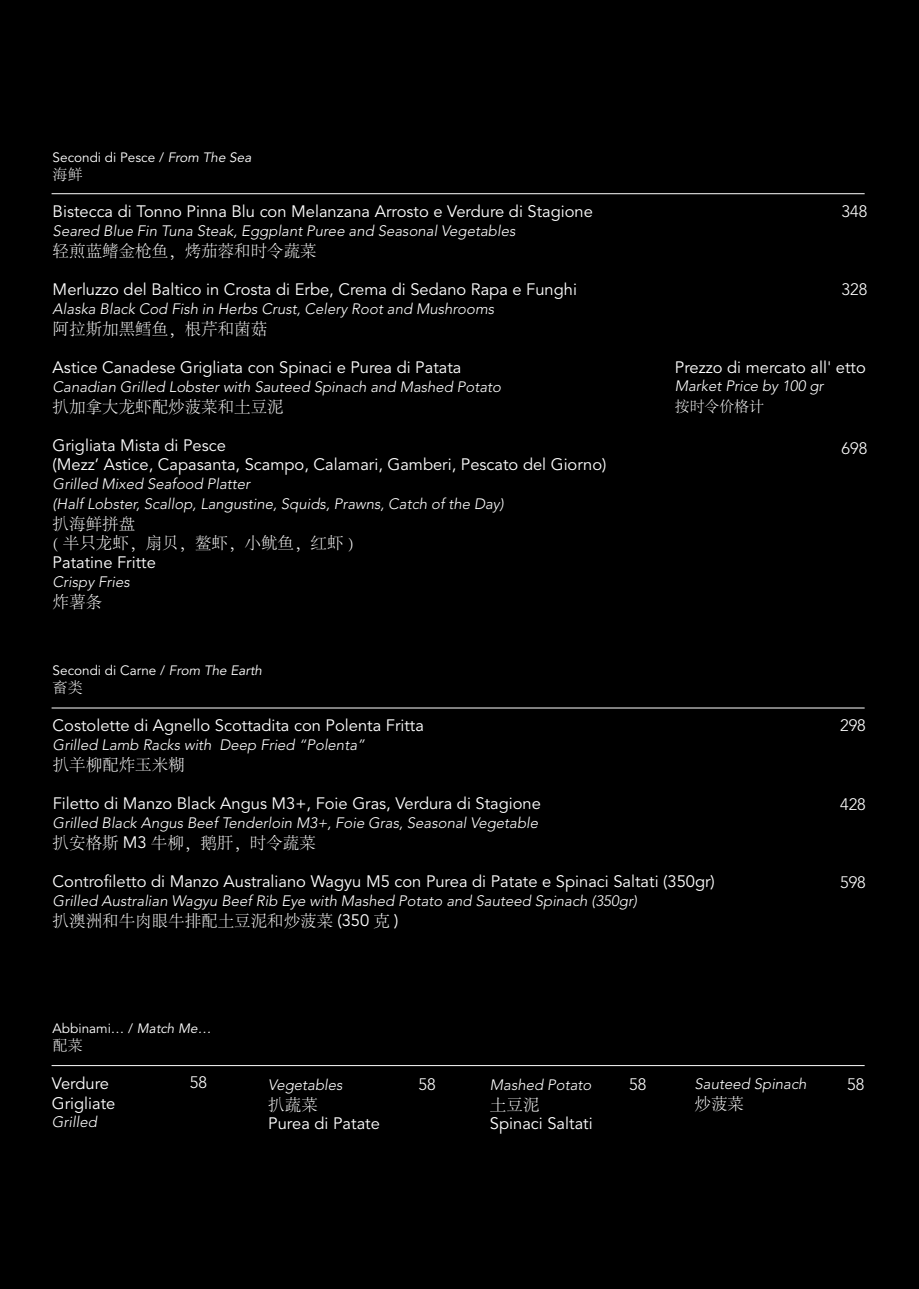
<style>
.page{position:relative;width:919px;height:1289px;background:#fff}
.page>*{position:absolute;margin:0;border:0;box-sizing:border-box;transform-origin:0 0}
.t1{font:16.5px/19.5px "Avenir LT Std";color:#fff}
.t2{font:300 16.5px/19.5px "Adobe Song Std";color:#fff}
.t3{font:300 16.5px "Avenir LT Std";color:#fff}
.t4{font:italic 300 15px/20.2px "Avenir LT Std";color:#fff}
.t5{font:300 15px "Adobe Song Std";letter-spacing:-.01em;color:#fff}
.t6{font:13.5px "Avenir LT Std";color:#fff}
.s1{font-style:italic}
.s2{font-family:"Avenir LT Std";font-weight:400}
</style>
<div class="page">
<div style="left:0;top:0;width:918px;height:1288px;background:#000"></div>
<hr style="left:52px;top:193px;width:812px;height:1px;background:#fff">
<hr style="left:52px;top:707px;width:812px;height:1px;background:#fff">
<hr style="left:52px;top:1065px;width:812px;height:1px;background:#fff">
<p class="t6" style="left:53px;top:150px;width:200px">Secondi di Pesce / <span class="s1">From The Sea</span></p>
<p class="t5" style="left:53px;top:167px;width:31px">海鲜</p>
<p class="t1" style="left:53px;top:202px;width:542px">Bistecca di Tonno Pinna Blu con Melanzana Arrosto e Verdure di Stagione</p>
<p class="t4" style="left:53px;top:221px;width:464px">Seared Blue Fin Tuna Steak, Eggplant Puree and Seasonal Vegetables</p>
<p class="t2" style="left:53px;top:241px;width:265px">轻煎蓝鳍金枪鱼，烤茄蓉和时令蔬菜</p>
<p class="t1" style="left:53px;top:280px;width:526px">Merluzzo del Baltico in Crosta di Erbe, Crema di Sedano Rapa e Funghi</p>
<p class="t4" style="left:53px;top:299px;width:443px">Alaska Black Cod Fish in Herbs Crust, Celery Root and Mushrooms</p>
<p class="t2" style="left:53px;top:319px;width:216px">阿拉斯加黑鳕鱼，根芹和菌菇</p>
<p class="t1" style="left:53px;top:358px;width:410px">Astice Canadese Grigliata con Spinaci e Purea di Patata</p>
<p class="t4" style="left:53px;top:377px;width:450px">Canadian Grilled Lobster with Sauteed Spinach and Mashed Potato</p>
<p class="t2" style="left:53px;top:397px;width:232px">扒加拿大龙虾配炒菠菜和土豆泥</p>
<p class="t1" style="left:53px;top:436px;width:555px">Grigliata Mista di Pesce<br>(Mezz’ Astice, Capasanta, Scampo, Calamari, Gamberi, Pescato del Giorno)</p>
<p class="t4" style="left:53px;top:473px;width:452px">Grilled Mixed Seafood Platter<br>(Half Lobster, Scallop, Langustine, Squids, Prawns, Catch of the Day)</p>
<p class="t2" style="left:53px;top:514px;width:303px">扒海鲜拼盘<br>( 半只龙虾，扇贝，鳌虾，小鱿鱼，红虾 )</p>
<p class="t1" style="left:53px;top:553px;width:105px">Patatine Fritte</p>
<p class="t4" style="left:53px;top:572px;width:79px">Crispy Fries</p>
<p class="t2" style="left:53px;top:592px;width:51px">炸薯条</p>
<p class="t6" style="left:53px;top:662px;width:211px">Secondi di Carne / <span class="s1">From The Earth</span></p>
<p class="t5" style="left:53px;top:679px;width:31px">畜类</p>
<p class="t3" style="left:841px;top:201px;width:27px">348</p>
<p class="t3" style="left:841px;top:279px;width:27px">328</p>
<p class="t1" style="left:674px;top:358px;width:192px">Prezzo di mercato all' etto</p>
<p class="t4" style="left:674px;top:376px;width:150px">Market Price by 100 gr</p>
<p class="t5" style="left:674px;top:398px;width:91px">按时令价格计</p>
<p class="t3" style="left:841px;top:438px;width:27px">698</p>
<p class="t1" style="left:53px;top:715px;width:373px">Costolette di Agnello Scottadita con Polenta Fritta</p>
<p class="t4" style="left:53px;top:734px;width:314px">Grilled Lamb Racks with Deep Fried “Polenta”</p>
<p class="t2" style="left:53px;top:755px;width:133px">扒羊柳配炸玉米糊</p>
<p class="t1" style="left:53px;top:793px;width:490px">Filetto di Manzo Black Angus M3+, Foie Gras, Verdura di Stagione</p>
<p class="t4" style="left:53px;top:812px;width:487px">Grilled Black Angus Beef Tenderloin M3+, Foie Gras, Seasonal Vegetable</p>
<p class="t2" style="left:53px;top:833px;width:265px">扒安格斯 <span class="s2">M3</span> 牛柳，鹅肝，时令蔬菜</p>
<p class="t1" style="left:53px;top:871px;width:663px">Controfiletto di Manzo Australiano Wagyu M5 con Purea di Patate e Spinaci Saltati (350gr)</p>
<p class="t4" style="left:53px;top:890px;width:585px">Grilled Australian Wagyu Beef Rib Eye with Mashed Potato and Sauteed Spinach (350gr)</p>
<p class="t2" style="left:53px;top:911px;width:347px">扒澳洲和牛肉眼牛排配土豆泥和炒菠菜 <span class="s2">(350</span> 克 <span class="s2">)</span></p>
<p class="t6" style="left:53px;top:1020px;width:160px">Abbinami… / <span class="s1">Match Me…</span></p>
<p class="t5" style="left:53px;top:1037px;width:31px">配菜</p>
<p class="t3" style="left:840px;top:715px;width:27px">298</p>
<p class="t3" style="left:840px;top:794px;width:27px">428</p>
<p class="t3" style="left:840px;top:872px;width:27px">598</p>
<p class="t1" style="left:52px;top:1074px;width:65px">Verdure<br>Grigliate</p>
<p class="t4" style="left:52px;top:1111px;width:46px">Grilled</p>
<p class="t3" style="left:190px;top:1072px;width:19px">58</p>
<p class="t3" style="left:418px;top:1074px;width:19px">58</p>
<p class="t3" style="left:629px;top:1074px;width:19px">58</p>
<p class="t3" style="left:847px;top:1074px;width:19px">58</p>
<p class="t4" style="left:694px;top:1073px;width:113px">Sauteed Spinach</p>
<p class="t2" style="left:694px;top:1094px;width:51px">炒菠菜</p>
<p class="t4" style="left:490px;top:1074px;width:103px">Mashed Potato</p>
<p class="t2" style="left:490px;top:1095px;width:51px">土豆泥</p>
<p class="t1" style="left:490px;top:1114px;width:104px">Spinaci Saltati</p>
<p class="t4" style="left:268px;top:1074px;width:76px">Vegetables</p>
<p class="t2" style="left:268px;top:1095px;width:51px">扒蔬菜</p>
<p class="t1" style="left:268px;top:1114px;width:113px">Purea di Patate</p>
</div>
